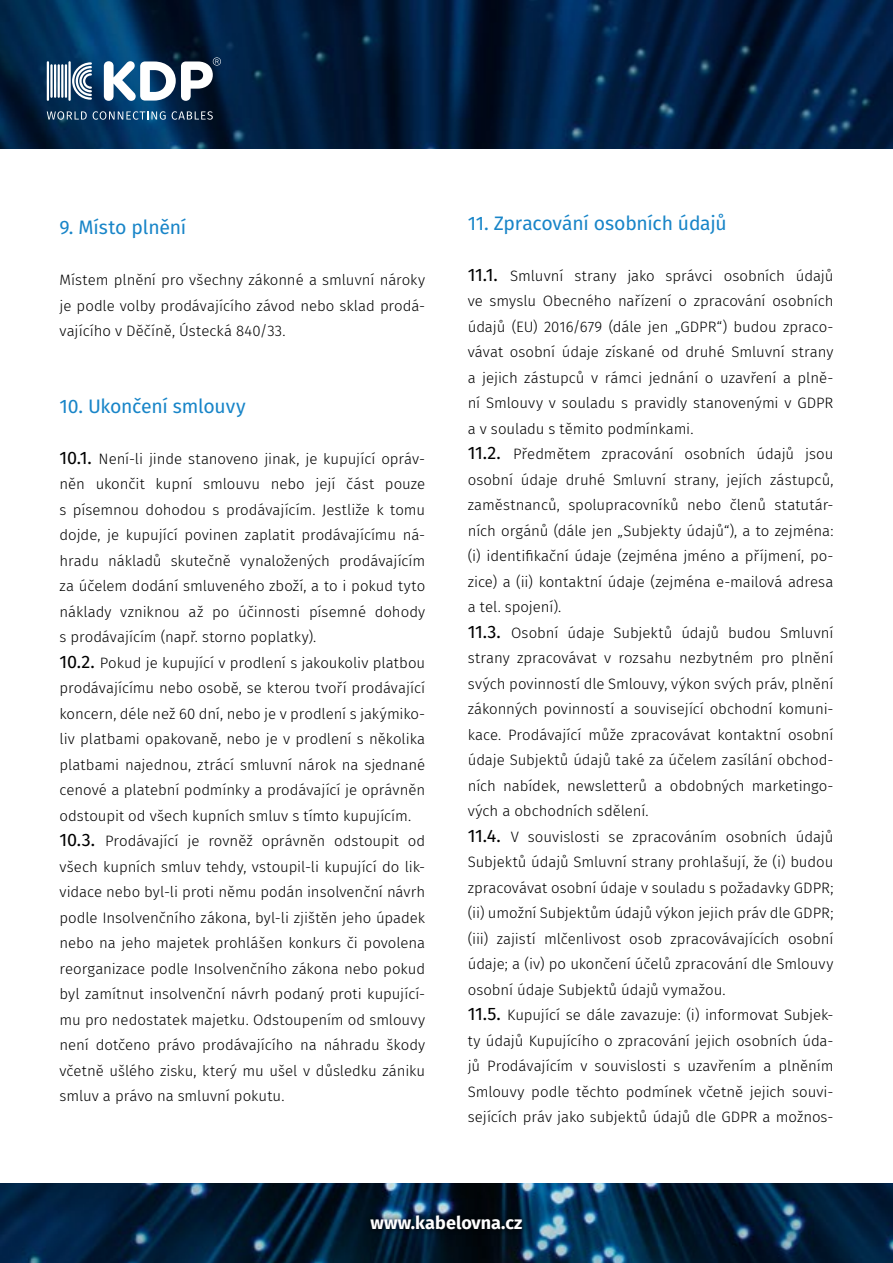
<style>
.page{position:relative;width:893px;height:1263px;background:#fff}
.page>*{position:absolute;margin:0;border:0;box-sizing:border-box;transform-origin:0 0}
.t1{font:19.5px "Fira Sans";letter-spacing:-.01em;color:#1885c8}
.t2{font:700 18px "Fira Sans";letter-spacing:.005em;color:#fff}
.t3{font:300 15px/25.5px "Fira Sans";letter-spacing:-.005em;color:#000}
.s1{font-weight:400;font-size:18px}
</style>
<div class="page">
<img style="left:0;top:0;width:893px;height:1263px">
<hr style="left:68px;top:61px;width:3px;height:40px;background:#fff">
<hr style="left:47px;top:61px;width:2px;height:40px;background:#fff">
<hr style="left:50px;top:64px;width:3px;height:34px;background:#fff">
<hr style="left:54px;top:64px;width:2px;height:34px;background:#fff">
<hr style="left:58px;top:64px;width:2px;height:34px;background:#fff">
<hr style="left:61px;top:64px;width:2px;height:34px;background:#fff">
<hr style="left:65px;top:64px;width:2px;height:34px;background:#fff">
<svg style="left:72px;top:62px;width:20px;height:38px"></svg>
<svg style="left:104px;top:57px;width:117px;height:44px"></svg>
<svg style="left:47px;top:111px;width:40px;height:9px"></svg>
<svg style="left:93px;top:111px;width:73px;height:9px"></svg>
<svg style="left:172px;top:111px;width:41px;height:9px"></svg>
<div style="left:365px;top:1210px;width:163px;height:25px;background:#000;opacity:.5"></div>
<div style="left:0;top:149px;width:893px;height:1033px;background:#fff"></div>
<h1 class="t1" style="left:60px;top:212px;width:128px">9. Místo plnění</h1>
<p class="t3" style="left:60px;top:267px;width:367px;text-align:justify">Místem plnění pro všechny zákonné a smluvní nároky je podle volby prodávajícího závod nebo sklad prodá&shy;vajícího v Děčíně, Ústecká 840/33.</p>
<h1 class="t1" style="left:60px;top:391px;width:188px">10. Ukončení smlouvy</h1>
<p class="t3" style="left:60px;top:445px;width:367px"><span class="s1">10.1.</span> Není-li jinde stanoveno jinak, je kupující opráv&shy;něn ukončit kupní smlouvu nebo její část pouze s písemnou dohodou s prodávajícím. Jestliže k tomu dojde, je kupující povinen zaplatit prodávajícímu ná&shy;hradu nákladů skutečně vynaložených prodávajícím za účelem dodání smluveného zboží, a to i pokud tyto náklady vzniknou až po účinnosti písemné dohody s prodávajícím (např. storno poplatky).<br><span class="s1">10.2.</span> Pokud je kupující v prodlení s jakoukoliv platbou prodávajícímu nebo osobě, se kterou tvoří prodávající koncern, déle než 60 dní, nebo je v prodlení s jakýmiko&shy;liv platbami opakovaně, nebo je v prodlení s několika platbami najednou, ztrácí smluvní nárok na sjednané cenové a platební podmínky a prodávající je oprávněn odstoupit od všech kupních smluv s tímto kupujícím.<br><span class="s1">10.3.</span> Prodávající je rovněž oprávněn odstoupit od všech kupních smluv tehdy, vstoupil-li kupující do lik&shy;vidace nebo byl-li proti němu podán insolvenční návrh podle Insolvenčního zákona, byl-li zjištěn jeho úpadek nebo na jeho majetek prohlášen konkurs či povolena reorganizace podle Insolvenčního zákona nebo pokud byl zamítnut insolvenční návrh podaný proti kupující&shy;mu pro nedostatek majetku. Odstoupením od smlouvy není dotčeno právo prodávajícího na náhradu škody včetně ušlého zisku, který mu ušel v důsledku zániku smluv a právo na smluvní pokutu.</p>
<h1 class="t1" style="left:468px;top:208px;width:260px">11. Zpracování osobních údajů</h1>
<p class="t3" style="left:468px;top:263px;width:367px"><span class="s1">11.1.</span> Smluvní strany jako správci osobních údajů ve smyslu Obecného nařízení o zpracování osobních údajů (EU) 2016/679 (dále jen „GDPR“) budou zpraco&shy;vávat osobní údaje získané od druhé Smluvní strany a jejich zástupců v rámci jednání o uzavření a plně&shy;ní Smlouvy v souladu s pravidly stanovenými v GDPR a v souladu s těmito podmínkami.<br><span class="s1">11.2.</span> Předmětem zpracování osobních údajů jsou osobní údaje druhé Smluvní strany, jejích zástupců, zaměstnanců, spolupracovníků nebo členů statutár&shy;ních orgánů (dále jen „Subjekty údajů“), a to zejména: (i) identifikační údaje (zejména jméno a příjmení, po&shy;zice) a (ii) kontaktní údaje (zejména e-mailová adresa a tel. spojení).<br><span class="s1">11.3.</span> Osobní údaje Subjektů údajů budou Smluvní strany zpracovávat v rozsahu nezbytném pro plnění svých povinností dle Smlouvy, výkon svých práv, plnění zákonných povinností a související obchodní komuni&shy;kace. Prodávající může zpracovávat kontaktní osobní údaje Subjektů údajů také za účelem zasílání obchod&shy;ních nabídek, newsletterů a obdobných marketingo&shy;vých a obchodních sdělení.<br><span class="s1">11.4.</span> V souvislosti se zpracováním osobních údajů Subjektů údajů Smluvní strany prohlašují, že (i) budou zpracovávat osobní údaje v souladu s požadavky GDPR; (ii) umožní Subjektům údajů výkon jejich práv dle GDPR; (iii) zajistí mlčenlivost osob zpracovávajících osobní údaje; a (iv) po ukončení účelů zpracování dle Smlouvy osobní údaje Subjektů údajů vymažou.<br><span class="s1">11.5.</span> Kupující se dále zavazuje: (i) informovat Subjek&shy;ty údajů Kupujícího o zpracování jejich osobních úda&shy;jů Prodávajícím v souvislosti s uzavřením a plněním Smlouvy podle těchto podmínek včetně jejich souvi&shy;sejících práv jako subjektů údajů dle GDPR a možnos-</p>
<p class="t2" style="left:371px;top:1207px;width:153px">www.kabelovna.cz</p>
</div>
